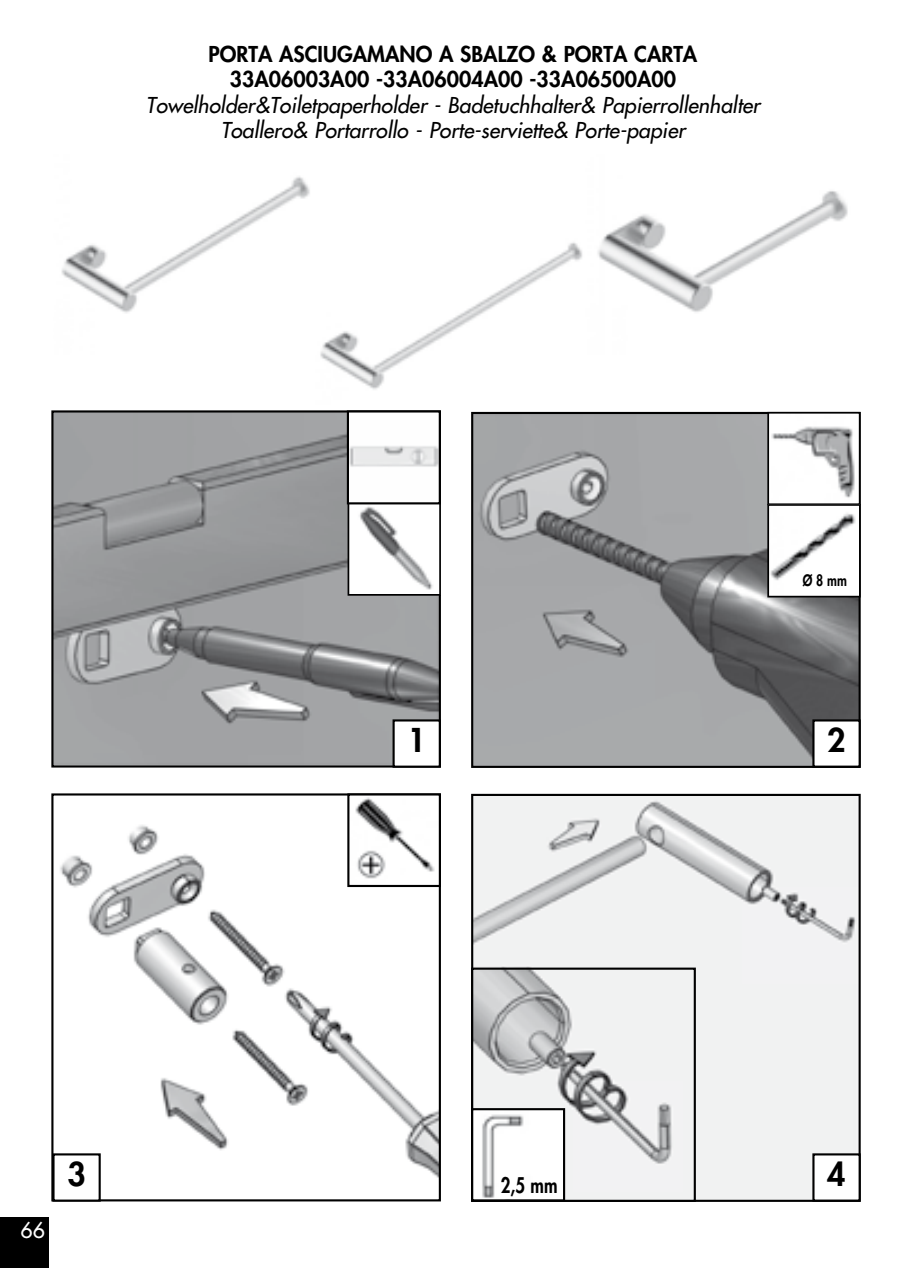
<style>
.page{position:relative;width:906px;height:1268px;background:#fff}
.page>*{position:absolute;margin:0;border:0;box-sizing:border-box;transform-origin:0 0}
.t1{font:800 31.8px "Futura";color:#000}
.t2{font:italic 21.3px/25.5px "Futura";color:#000;text-align:center}
.t3{font:800 21.3px/25.5px "Futura";color:#000;text-align:center}
.t4{font:21.3px "Futura";color:#fff}
.t5{font:800 21px "Futura";color:#000;scale:.8 1}
.t6{font:800 15.3px "Futura";color:#000;scale:.8 1}
</style>
<div class="page">
<img style="left:474px;top:796px;width:383px;height:402px">
<img style="left:474px;top:970px;width:219px;height:228px">
<div style="left:471px;top:967px;width:225px;height:234px;border:2px solid #000"></div>
<img style="left:54px;top:413px;width:384px;height:351px">
<div style="left:51px;top:410px;width:390px;height:357px;border:2px solid #000"></div>
<img style="left:474px;top:415px;width:383px;height:349px">
<div style="left:471px;top:412px;width:389px;height:355px;border:2px solid #000"></div>
<div style="left:813px;top:720px;width:46px;height:46px;background:#fff"></div>
<div style="left:812px;top:719px;width:48px;height:48px;border:2px solid #000"></div>
<div style="left:393px;top:720px;width:47px;height:46px;background:#fff"></div>
<div style="left:392px;top:719px;width:49px;height:48px;border:2px solid #000"></div>
<img style="left:60px;top:825px;width:378px;height:353px">
<div style="left:51px;top:793px;width:390px;height:408px;border:2px solid #000"></div>
<div style="left:813px;top:1154px;width:46px;height:46px;background:#fff"></div>
<div style="left:812px;top:1153px;width:48px;height:48px;border:2px solid #000"></div>
<div style="left:53px;top:1154px;width:47px;height:46px;background:#fff"></div>
<div style="left:52px;top:1153px;width:49px;height:48px;border:2px solid #000"></div>
<img style="left:61px;top:176px;width:787px;height:214px">
<div style="left:0;top:1217px;width:48px;height:50px;background:#000"></div>
<img style="left:350px;top:505px;width:88px;height:87px">
<div style="left:347px;top:502px;width:94px;height:93px;border:2px solid #000"></div>
<img style="left:770px;top:415px;width:87px;height:87px">
<div style="left:767px;top:412px;width:93px;height:93px;border:2px solid #000"></div>
<svg style="left:770px;top:507px;width:87px;height:87px"></svg>
<div style="left:767px;top:504px;width:93px;height:93px;border:2px solid #000"></div>
<div style="left:791px;top:572px;width:67px;height:23px;background:#fff"></div>
<img style="left:350px;top:797px;width:88px;height:86px">
<div style="left:347px;top:793px;width:94px;height:93px;border:2px solid #000"></div>
<svg style="left:350px;top:413px;width:88px;height:88px"></svg>
<div style="left:347px;top:410px;width:94px;height:94px;border:2px solid #000"></div>
<img style="left:474px;top:1110px;width:88px;height:88px">
<div style="left:471px;top:1107px;width:94px;height:94px;border:2px solid #000"></div>
<p class="t3" style="left:209px;top:41px;width:490px">PORTA ASCIUGAMANO A SBALZO &amp; PORTA CARTA<br>33A06003A00 -33A06004A00 -33A06500A00</p>
<p class="t2" style="left:146px;top:92px;width:615px">Towelholder&amp;Toiletpaperholder - Badetuchhalter&amp; Papierrollenhalter<br>Toallero&amp; Portarrollo - Porte-serviette&amp; Porte-papier</p>
<p class="t6" style="left:802px;top:570px;width:57px">Ø 8 mm</p>
<h1 class="t1" style="left:407px;top:720px;width:20px">1</h1>
<h1 class="t1" style="left:827px;top:720px;width:20px">2</h1>
<p class="t4" style="left:21px;top:1215px;width:26px">66</p>
<h1 class="t1" style="left:67px;top:1154px;width:20px">3</h1>
<h1 class="t1" style="left:827px;top:1154px;width:20px">4</h1>
<p class="t5" style="left:501px;top:1171px;width:72px">2,5 mm</p>
</div>
